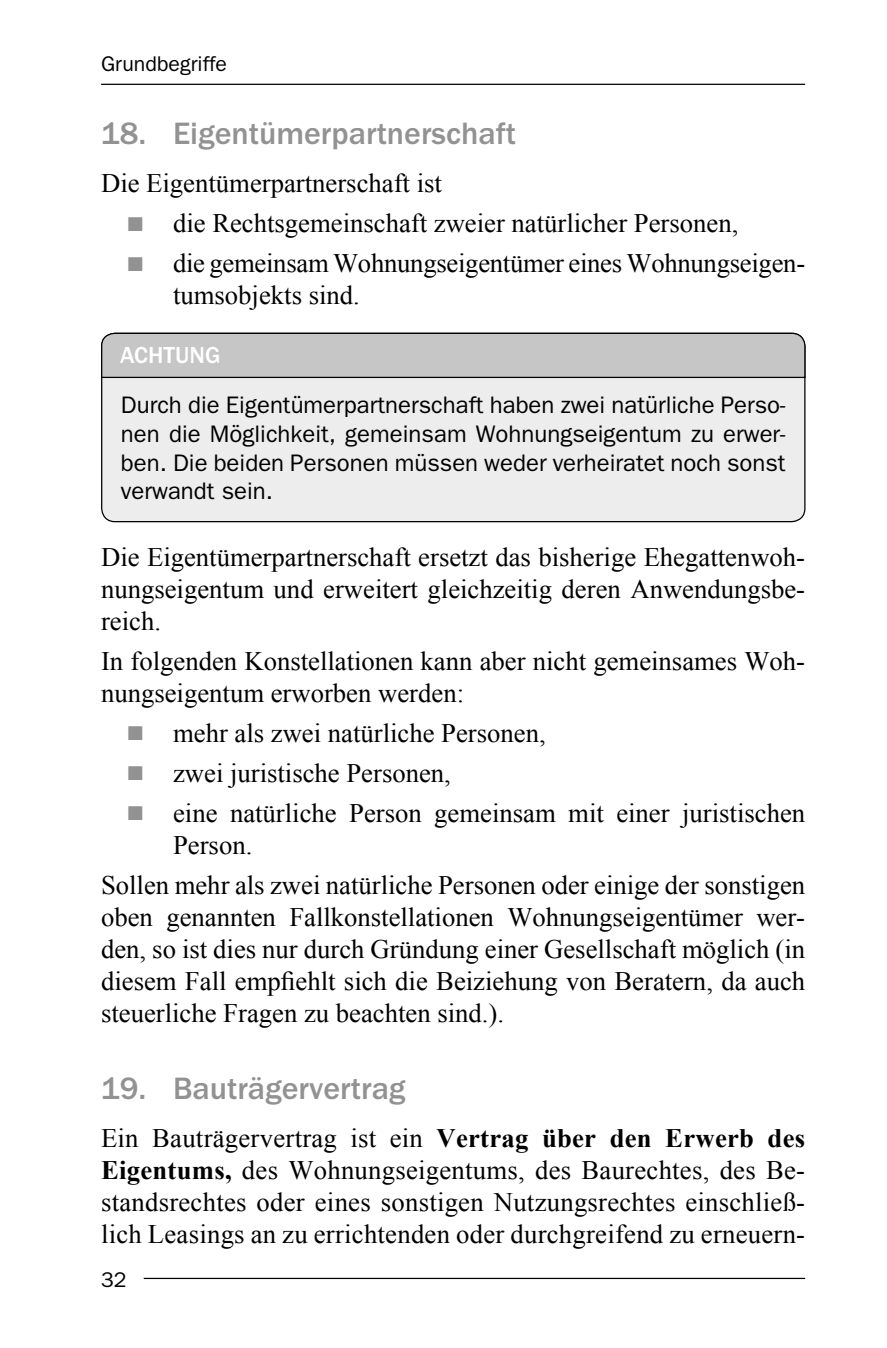
<style>
.page{position:relative;width:887px;height:1348px;background:#fff}
.page>*{position:absolute;margin:0;border:0;box-sizing:border-box;transform-origin:0 0}
.t1{font:500 32px "ITC Franklin Gothic Std";color:#929292}
.t2{font:26.75px/32px "Times New Roman";color:#000}
.t3{font:24px/28.8px "ITC Franklin Gothic Std";color:#000;text-align:justify}
.t4{font:500 24px "ITC Franklin Gothic Std";color:#fff}
.t5{font:21.25px "ITC Franklin Gothic Std";color:#000}
.s1{color:#929292}
.s2{font-weight:700}
</style>
<div class="page">
<hr style="left:101px;top:84px;width:703px;height:1px;background:#000">
<hr style="left:144px;top:1277px;width:660px;height:1px;background:#000">
<div style="left:102px;top:333px;width:702px;height:188px;background:#ededed;border-radius:13px"></div>
<svg style="left:101px;top:332px;width:704px;height:46px;background:#b9b9b9"></svg>
<p class="t5" style="left:101px;top:52px;width:127px">Grundbegriffe</p>
<p class="t1" style="left:101px;top:116px;width:416px">18. Eigentümerpartnerschaft</p>
<p class="t2" style="left:101px;top:167px;width:342px">Die Eigentümerpartnerschaft ist</p>
<p class="t2" style="left:128px;top:207px;width:611px"><span class="s1">■</span> die Rechtsgemeinschaft zweier natürlicher Personen,</p>
<p class="t2" style="left:173px;top:247px;width:631px;text-indent:-45px"><span class="s1">■</span> die gemeinsam Wohnungseigentümer eines Wohnungseigen&shy;tumsobjekts sind.</p>
<p class="t4" style="left:120px;top:341px;width:99px">achtung</p>
<p class="t3" style="left:121px;top:391px;width:665px">Durch die Eigentümerpartnerschaft haben zwei natürliche Perso&shy;nen die Möglichkeit, gemeinsam Wohnungseigentum zu erwer&shy;ben. Die beiden Personen müssen weder verheiratet noch sonst verwandt sein.</p>
<p class="t2" style="left:101px;top:540px;width:705px;text-align:justify">Die Eigentümerpartnerschaft ersetzt das bisherige Ehegattenwoh&shy;nungseigentum und erweitert gleichzeitig deren Anwendungsbe&shy;reich.</p>
<p class="t2" style="left:101px;top:644px;width:705px">In folgenden Konstellationen kann aber nicht gemeinsames Woh&shy;nungseigentum erworben werden:</p>
<p class="t2" style="left:128px;top:716px;width:419px"><span class="s1">■</span> mehr als zwei natürliche Personen,</p>
<p class="t2" style="left:128px;top:756px;width:324px"><span class="s1">■</span> zwei juristische Personen,</p>
<p class="t2" style="left:173px;top:796px;width:633px;text-indent:-45px"><span class="s1">■</span> eine natürliche Person gemeinsam mit einer juristischen<br>Person.</p>
<p class="t2" style="left:101px;top:868px;width:705px;text-align:justify">Sollen mehr als zwei natürliche Personen oder einige der sonstigen oben genannten Fallkonstellationen Wohnungseigentümer wer&shy;den, so ist dies nur durch Gründung einer Gesellschaft möglich (in diesem Fall empfiehlt sich die Beiziehung von Beratern, da auch steuerliche Fragen zu beachten sind.).</p>
<p class="t1" style="left:101px;top:1070px;width:306px">19. Bauträgervertrag</p>
<p class="t2" style="left:101px;top:1121px;width:705px;text-align:justify">Ein Bauträgervertrag ist ein <span class="s2">Vertrag über den Erwerb des Eigentums,</span> des Wohnungseigentums, des Baurechtes, des Be&shy;standsrechtes oder eines sonstigen Nutzungsrechtes einschließ&shy;lich Leasings an zu errichtenden oder durchgreifend zu erneuern-</p>
<p class="t5" style="left:101px;top:1267px;width:27px">32</p>
</div>
